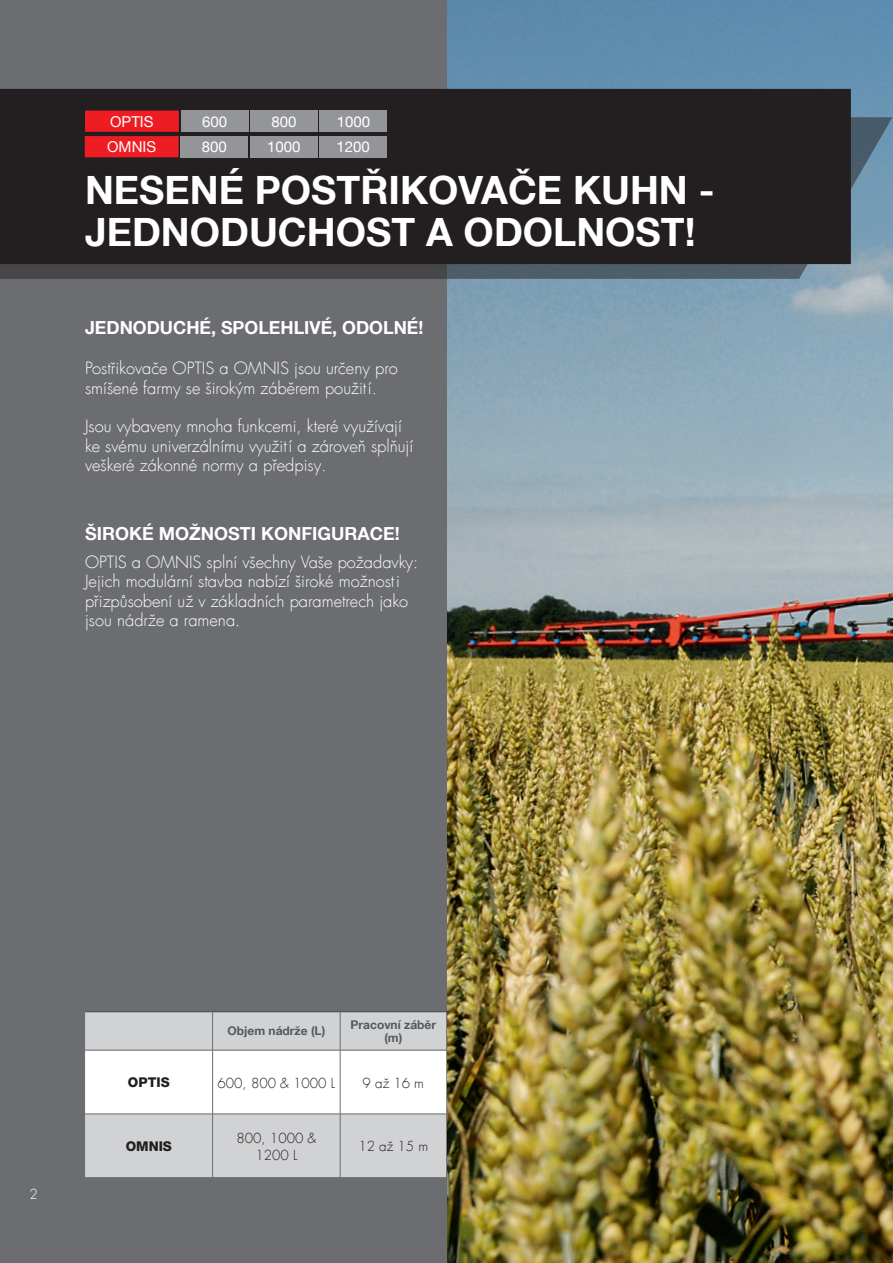
<style>
.page{position:relative;width:893px;height:1263px;background:#fff}
.page>*{position:absolute;margin:0;border:0;box-sizing:border-box;transform-origin:0 0}
.t1{font:700 39px/42px "Helvetica Neue LT Com";color:#fff}
.t2{font:700 18px "Helvetica Neue LT Com";color:#fff}
.t3{font:300 16.5px/19.5px "Futura Com";color:#fff}
.t4{font:15px/25.5px "Helvetica Neue LT Com";color:#fff}
.t5{font:300 13.5px/16.2px "Futura Com";color:#231f20;text-align:center}
.t6{font:800 13.5px "Helvetica Neue LT Std";color:#231f20}
.t7{font:300 13.5px "Futura Com";color:#fff}
.t8{font:700 12px/12.8px "Helvetica Neue LT Com";color:#57585a;text-align:center}
</style>
<div class="page">
<img style="left:446px;top:0;width:447px;height:1263px">
<svg style="left:446px;top:117px;width:446px;height:162px;background:#637b8c"></svg>
<div style="left:0;top:180px;width:446px;height:1083px;background:#6c6d70"></div>
<div style="left:0;top:0;width:446px;height:99px;background:#6c6d70"></div>
<div style="left:0;top:238px;width:446px;height:41px;background:#474648"></div>
<div style="left:85px;top:1012px;width:361px;height:165px;background:#d1d2d4"></div>
<div style="left:85px;top:1051px;width:361px;height:63px;background:#fff"></div>
<hr style="left:85px;top:1050px;width:128px;height:1px;background:#6c6d70">
<hr style="left:340px;top:1050px;width:106px;height:1px;background:#6c6d70">
<hr style="left:85px;top:1114px;width:128px;height:1px;background:#6c6d70">
<hr style="left:212px;top:1114px;width:1px;height:63px;background:#6c6d70">
<hr style="left:340px;top:1114px;width:106px;height:1px;background:#6c6d70">
<hr style="left:340px;top:1114px;width:1px;height:63px;background:#6c6d70">
<hr style="left:212px;top:1012px;width:1px;height:38px;background:#6c6d70">
<hr style="left:340px;top:1012px;width:1px;height:38px;background:#6c6d70">
<hr style="left:213px;top:1050px;width:127px;height:1px;background:#6c6d70">
<hr style="left:212px;top:1050px;width:1px;height:64px;background:#6c6d70">
<hr style="left:340px;top:1050px;width:1px;height:64px;background:#6c6d70">
<hr style="left:213px;top:1114px;width:127px;height:1px;background:#6c6d70">
<div style="left:0;top:89px;width:851px;height:175px;background:#231f20"></div>
<div style="left:181px;top:111px;width:67px;height:21px;background:#939598"></div>
<div style="left:181px;top:136px;width:67px;height:21px;background:#939598"></div>
<div style="left:250px;top:111px;width:68px;height:21px;background:#939598"></div>
<div style="left:250px;top:136px;width:67px;height:21px;background:#939598"></div>
<div style="left:320px;top:111px;width:67px;height:21px;background:#939598"></div>
<div style="left:320px;top:136px;width:67px;height:21px;background:#939598"></div>
<p class="t4" style="left:107px;top:108px;width:50px">OPTIS<br>OMNIS</p>
<p class="t4" style="left:202px;top:108px;width:27px">600<br>800</p>
<p class="t4" style="left:267px;top:108px;width:35px">800<br>1000</p>
<p class="t4" style="left:336px;top:108px;width:35px">1000<br>1200</p>
<h1 class="t1" style="left:85px;top:168px;width:631px">NESENÉ POSTŘIKOVAČE KUHN -<br>JEDNODUCHOST A ODOLNOST!</h1>
<p class="t2" style="left:85px;top:316px;width:340px">JEDNODUCHÉ, SPOLEHLIVÉ, ODOLNÉ!</p>
<p class="t3" style="left:85px;top:359px;width:314px">Postřikovače OPTIS a OMNIS jsou určeny pro smíšené farmy se širokým záběrem použití.</p>
<p class="t3" style="left:85px;top:417px;width:330px">Jsou vybaveny mnoha funkcemi, které využívají ke svému univerzálnímu využití a zároveň splňují veškeré zákonné normy a předpisy.</p>
<p class="t2" style="left:85px;top:522px;width:316px">ŠIROKÉ MOŽNOSTI KONFIGURACE!</p>
<p class="t3" style="left:85px;top:552px;width:335px">OPTIS a OMNIS splní všechny Vaše požadavky:<br>Jejich modulární stavba nabízí široké možnosti přizpůsobení už v základních parametrech jako jsou nádrže a ramena.</p>
<p class="t7" style="left:30px;top:1185px;width:10px">2</p>
<p class="t8" style="left:227px;top:1024px;width:99px">Objem nádrže (L)</p>
<p class="t8" style="left:351px;top:1018px;width:87px">Pracovní záběr (m)</p>
<p class="t6" style="left:128px;top:1074px;width:43px">OPTIS</p>
<p class="t5" style="left:218px;top:1075px;width:119px">600, 800 &amp; 1000 L</p>
<p class="t5" style="left:363px;top:1075px;width:63px">9 až 16 m</p>
<p class="t6" style="left:126px;top:1138px;width:48px">OMNIS</p>
<p class="t5" style="left:236px;top:1130px;width:81px">800, 1000 &amp;<br>1200 L</p>
<p class="t5" style="left:358px;top:1138px;width:71px">12 až 15 m</p>
</div>
